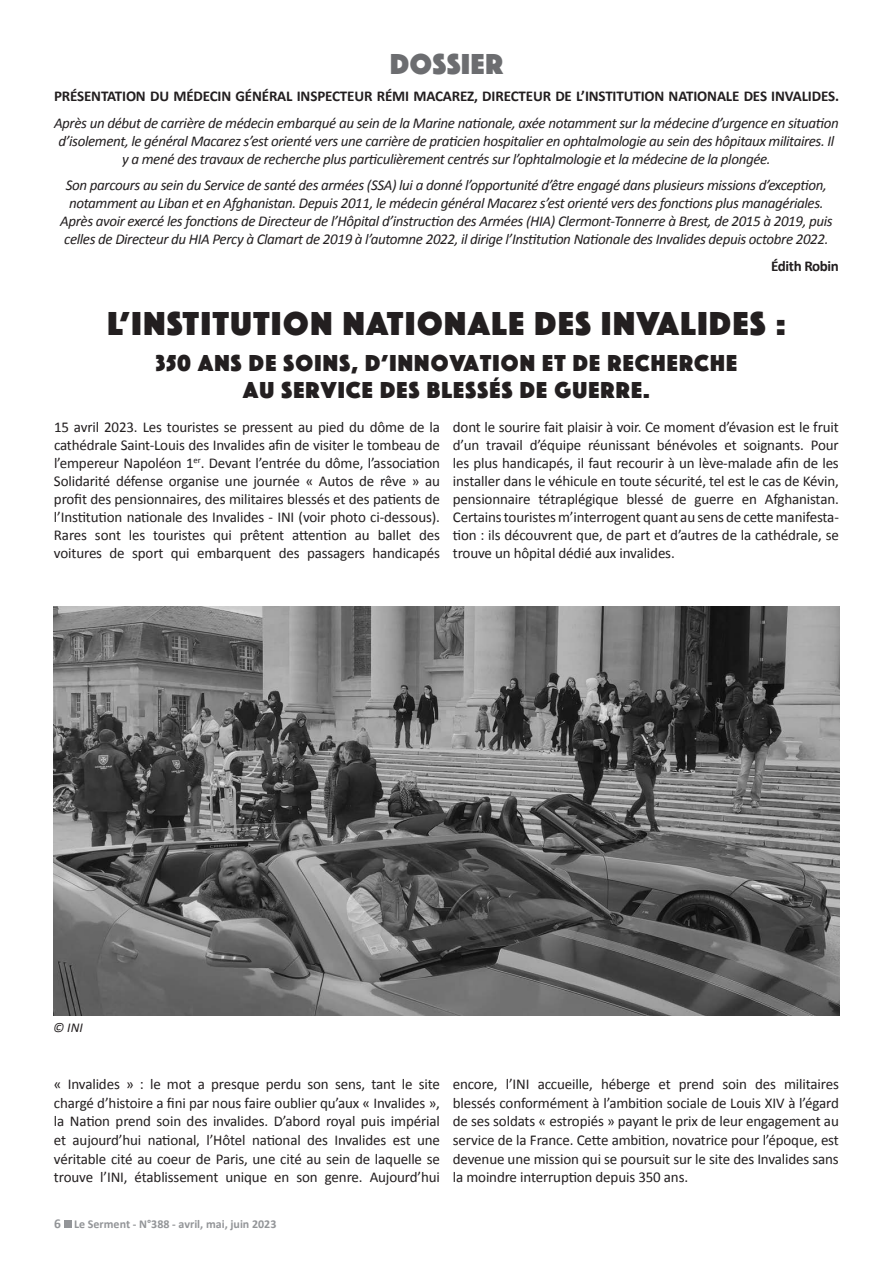
<style>
.page{position:relative;width:893px;height:1263px;background:#fff}
.page>*{position:absolute;margin:0;border:0;box-sizing:border-box;transform-origin:0 0}
.t1{font:34.5px "Phosphate Solid";letter-spacing:.05em;color:#231f20}
.t2{font:30px "Phosphate Solid";letter-spacing:.025em;color:#6c6d70}
.t3{font:24px/27px "Phosphate Solid";letter-spacing:.05em;color:#231f20;text-align:center}
.t4{font:15px/18px "Calibri";letter-spacing:-.01em;color:#231f20;text-align:justify}
.t5{font:italic 15px/18px "Calibri";letter-spacing:-.025em;color:#231f20;text-align:center}
.t6{font:700 15px "Calibri";letter-spacing:-.01em;color:#231f20}
.t7{font:italic 13.5px "Calibri";color:#231f20}
.t8{font:700 12px "Calibri";color:#939598}
.s1{font-size:13.5px}
</style>
<div class="page">
<div style="left:64px;top:1220px;width:7px;height:7px;background:#939598"></div>
<img style="left:53px;top:606px;width:787px;height:410px">
<p class="t2" style="left:390px;top:43px;width:114px">DOSSIER</p>
<p class="t6" style="left:54px;top:87px;width:787px">PRÉSENTATION DU MÉDECIN GÉNÉRAL INSPECTEUR RÉMI MACAREZ, DIRECTEUR DE L’INSTITUTION NATIONALE DES INVALIDES.</p>
<p class="t5" style="left:54px;top:113px;width:786px">Après un début de carrière de médecin embarqué au sein de la Marine nationale, axée notamment sur la médecine d’urgence en situation d’isolement, le général Macarez s’est orienté vers une carrière de praticien hospitalier en ophtalmologie au sein des hôpitaux militaires. Il y a mené des travaux de recherche plus particulièrement centrés sur l’ophtalmologie et la médecine de la plongée.</p>
<p class="t5" style="left:60px;top:176px;width:774px">Son parcours au sein du Service de santé des armées (SSA) lui a donné l’opportunité d’être engagé dans plusieurs missions d’exception, notamment au Liban et en Afghanistan. Depuis 2011, le médecin général Macarez s’est orienté vers des fonctions plus managériales.<br>Après avoir exercé les fonctions de Directeur de l’Hôpital d’instruction des Armées (HIA) Clermont-Tonnerre à Brest, de 2015 à 2019, puis celles de Directeur du HIA Percy à Clamart de 2019 à l’automne 2022, il dirige l’Institution Nationale des Invalides depuis octobre 2022.</p>
<p class="t6" style="left:771px;top:256px;width:69px">Édith Robin</p>
<p class="t1" style="left:107px;top:299px;width:679px">L’INSTITUTION NATIONALE DES INVALIDES :</p>
<p class="t3" style="left:156px;top:348px;width:583px">350 ANS DE SOINS, D’INNOVATION ET DE RECHERCHE<br>AU SERVICE DES BLESSÉS DE GUERRE.</p>
<p class="t4" style="left:54px;top:418px;width:388px">15 avril 2023. Les touristes se pressent au pied du dôme de la cathédrale Saint-Louis des Invalides afin de visiter le tombeau de l’empereur Napoléon 1<sup>er</sup>. Devant l’entrée du dôme, l’association Solidarité défense organise une journée « Autos de rêve » au profit des pensionnaires, des militaires blessés et des patients de l’Institution nationale des Invalides - INI (voir photo ci-dessous).<br>Rares sont les touristes qui prêtent attention au ballet des voitures de sport qui embarquent des passagers handicapés</p>
<p class="t4" style="left:453px;top:418px;width:388px">dont le sourire fait plaisir à voir. Ce moment d’évasion est le fruit d’un travail d’équipe réunissant bénévoles et soignants. Pour les plus handicapés, il faut recourir à un lève-malade afin de les installer dans le véhicule en toute sécurité, tel est le cas de Kévin, pensionnaire tétraplégique blessé de guerre en Afghanistan.<br>Certains touristes m’interrogent quant au sens de cette manifesta&shy;tion : ils découvrent que, de part et d’autres de la cathédrale, se trouve un hôpital dédié aux invalides.</p>
<p class="t7" style="left:53px;top:1019px;width:31px">© INI</p>
<p class="t4" style="left:54px;top:1075px;width:387px;line-height:18.6px">« Invalides » : le mot a presque perdu son sens, tant le site chargé d’histoire a fini par nous faire oublier qu’aux « Invalides », la Nation prend soin des invalides. D’abord royal puis impérial et aujourd’hui national, l’Hôtel national des Invalides est une véritable cité au coeur de Paris, une cité au sein de laquelle se trouve l’INI, établissement unique en son genre. Aujourd’hui</p>
<p class="t4" style="left:453px;top:1075px;width:388px;line-height:18.6px">encore, l’INI accueille, héberge et prend soin des militaires blessés conformément à l’ambition sociale de Louis XIV à l’égard de ses soldats « estropiés » payant le prix de leur engagement au service de la France. Cette ambition, novatrice pour l’époque, est devenue une mission qui se poursuit sur le site des Invalides sans la moindre interruption depuis 350 ans.</p>
<p class="t8" style="left:54px;top:1216px;width:224px"><span class="s1">6</span> Le Serment - N°388 - avril, mai, juin 2023</p>
</div>
